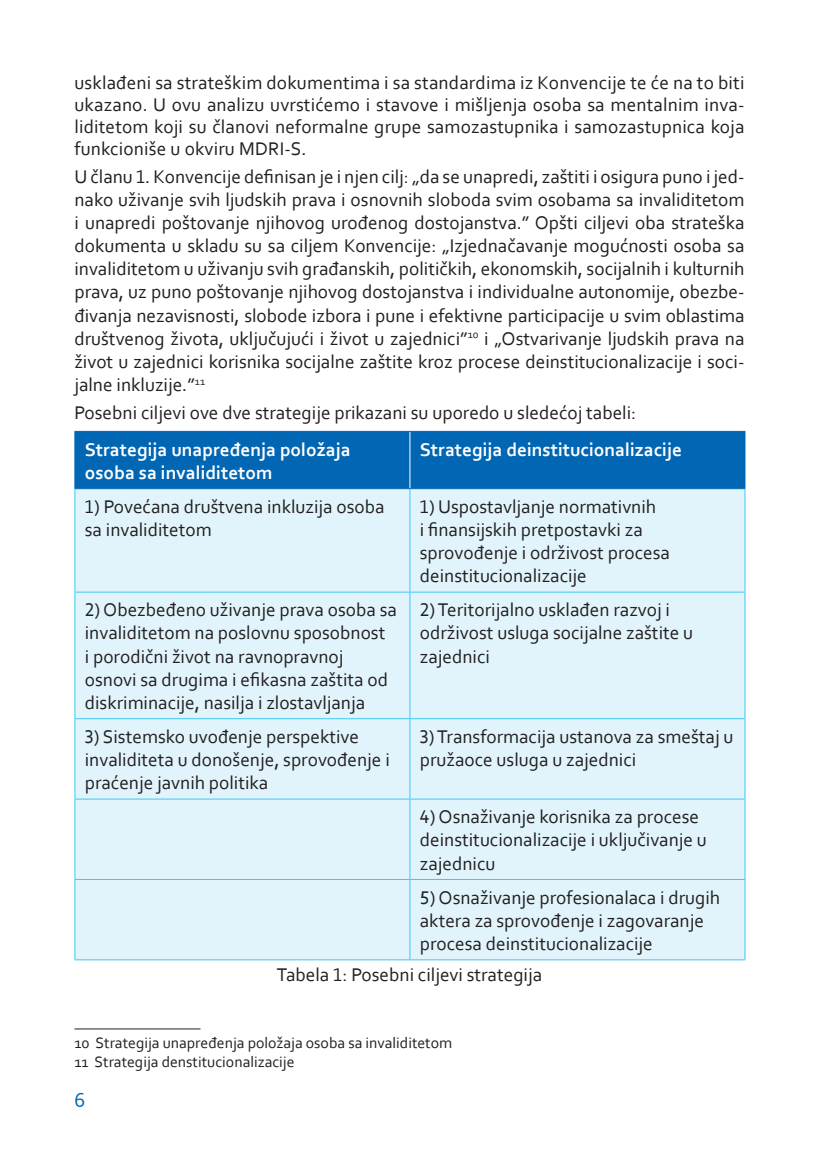
<style>
.page{position:relative;width:819px;height:1166px;background:#fff}
.page>*{position:absolute;margin:0;border:0;box-sizing:border-box;transform-origin:0 0}
.t1{font:21px "Corbel";color:#0166b3}
.t2{font:19.25px/23.1px "Corbel";color:#231f20}
.t3{font:700 19.25px/23.1px "Corbel";color:#fff}
.t4{font:15.75px/18.9px "Corbel";color:#231f20}
</style>
<div class="page">
<div style="left:75px;top:432px;width:669px;height:56px;background:#0166b3"></div>
<div style="left:75px;top:489px;width:669px;height:470px;background:#e1f4fc"></div>
<hr style="left:409px;top:489px;width:1px;height:103px;background:#40c7f4">
<hr style="left:74px;top:592px;width:336px;height:1px;background:#40c7f4">
<hr style="left:410px;top:592px;width:335px;height:1px;background:#40c7f4">
<hr style="left:409px;top:592px;width:1px;height:126px;background:#40c7f4">
<hr style="left:74px;top:718px;width:336px;height:1px;background:#40c7f4">
<hr style="left:410px;top:718px;width:335px;height:1px;background:#40c7f4">
<hr style="left:409px;top:719px;width:1px;height:79px;background:#40c7f4">
<hr style="left:74px;top:798px;width:336px;height:1px;background:#40c7f4">
<hr style="left:410px;top:798px;width:335px;height:1px;background:#40c7f4">
<hr style="left:409px;top:799px;width:1px;height:80px;background:#40c7f4">
<hr style="left:74px;top:879px;width:336px;height:1px;background:#40c7f4">
<hr style="left:410px;top:879px;width:335px;height:1px;background:#40c7f4">
<hr style="left:409px;top:880px;width:1px;height:79px;background:#40c7f4">
<hr style="left:74px;top:489px;width:1px;height:103px;background:#40c7f4">
<hr style="left:744px;top:489px;width:1px;height:103px;background:#40c7f4">
<hr style="left:74px;top:592px;width:1px;height:126px;background:#40c7f4">
<hr style="left:744px;top:592px;width:1px;height:126px;background:#40c7f4">
<hr style="left:74px;top:719px;width:1px;height:79px;background:#40c7f4">
<hr style="left:744px;top:719px;width:1px;height:79px;background:#40c7f4">
<hr style="left:74px;top:799px;width:1px;height:80px;background:#40c7f4">
<hr style="left:744px;top:799px;width:1px;height:80px;background:#40c7f4">
<hr style="left:74px;top:880px;width:1px;height:79px;background:#40c7f4">
<hr style="left:744px;top:880px;width:1px;height:79px;background:#40c7f4">
<hr style="left:74px;top:959px;width:336px;height:1px;background:#40c7f4">
<hr style="left:410px;top:959px;width:335px;height:1px;background:#40c7f4">
<hr style="left:409px;top:432px;width:1px;height:56px;background:#fff">
<hr style="left:74px;top:431px;width:336px;height:1px;background:#0166b3">
<hr style="left:74px;top:432px;width:1px;height:56px;background:#0166b3">
<hr style="left:410px;top:431px;width:335px;height:1px;background:#0166b3">
<hr style="left:744px;top:432px;width:1px;height:56px;background:#0166b3">
<hr style="left:74px;top:488px;width:336px;height:1px;background:#0166b3">
<hr style="left:410px;top:488px;width:335px;height:1px;background:#0166b3">
<hr style="left:74px;top:1028px;width:126px;height:1px;background:#231f20">
<p class="t2" style="left:74px;top:71px;width:671px;line-height:22.1px;text-align:justify">usklađeni sa strateškim dokumentima i sa standardima iz Konvencije te će na to biti ukazano. U ovu analizu uvrstićemo i stavove i mišljenja osoba sa mentalnim inva&shy;liditetom koji su članovi neformalne grupe samozastupnika i samozastupnica koja funkcioniše u okviru MDRI-S.</p>
<p class="t2" style="left:74px;top:165px;width:671px;text-align:justify">U članu 1. Konvencije definisan je i njen cilj: „da se unapredi, zaštiti i osigura puno i jed&shy;nako uživanje svih ljudskih prava i osnovnih sloboda svim osobama sa invaliditetom i unapredi poštovanje njihovog urođenog dostojanstva.” Opšti ciljevi oba strateška dokumenta u skladu su sa ciljem Konvencije: „Izjednačavanje mogućnosti osoba sa invaliditetom u uživanju svih građanskih, političkih, ekonomskih, socijalnih i kulturnih prava, uz puno poštovanje njihovog dostojanstva i individualne autonomije, obezbe&shy;đivanja nezavisnosti, slobode izbora i pune i efektivne participacije u svim oblastima društvenog života, uključujući i život u zajednici”<sup>10</sup> i „Ostvarivanje ljudskih prava na život u zajednici korisnika socijalne zaštite kroz procese deinstitucionalizacije i soci&shy;jalne inkluzije.”<sup>11</sup></p>
<p class="t2" style="left:74px;top:400px;width:563px">Posebni ciljevi ove dve strategije prikazani su uporedo u sledećoj tabeli:</p>
<p class="t3" style="left:85px;top:437px;width:267px">Strategija unapređenja položaja osoba sa invaliditetom</p>
<p class="t3" style="left:420px;top:437px;width:264px">Strategija deinstitucionalizacije</p>
<p class="t2" style="left:85px;top:494px;width:301px">1) Povećana društvena inkluzija osoba sa invaliditetom</p>
<p class="t2" style="left:420px;top:494px;width:251px">1) Uspostavljanje normativnih<br>i finansijskih pretpostavki za sprovođenje i održivost procesa deinstitucionalizacije</p>
<p class="t2" style="left:85px;top:598px;width:313px">2) Obezbeđeno uživanje prava osoba sa invaliditetom na poslovnu sposobnost<br>i porodični život na ravnopravnoj osnovi sa drugima i efikasna zaštita od diskriminacije, nasilja i zlostavljanja</p>
<p class="t2" style="left:420px;top:598px;width:275px">2) Teritorijalno usklađen razvoj i održivost usluga socijalne zaštite u zajednici</p>
<p class="t2" style="left:85px;top:724px;width:306px">3) Sistemsko uvođenje perspektive invaliditeta u donošenje, sprovođenje i praćenje javnih politika</p>
<p class="t2" style="left:420px;top:724px;width:315px">3) Transformacija ustanova za smeštaj u pružaoce usluga u zajednici</p>
<p class="t2" style="left:420px;top:805px;width:288px">4) Osnaživanje korisnika za procese deinstitucionalizacije i uključivanje u zajednicu</p>
<p class="t2" style="left:420px;top:885px;width:302px">5) Osnaživanje profesionalaca i drugih aktera za sprovođenje i zagovaranje procesa deinstitucionalizacije</p>
<p class="t2" style="left:277px;top:963px;width:267px">Tabela 1: Posebni ciljevi strategija</p>
<p class="t4" style="left:74px;top:1033px;width:379px">10 Strategija unapređenja položaja osoba sa invaliditetom<br>11 Strategija denstitucionalizacije</p>
<p class="t1" style="left:74px;top:1087px;width:13px">6</p>
</div>
